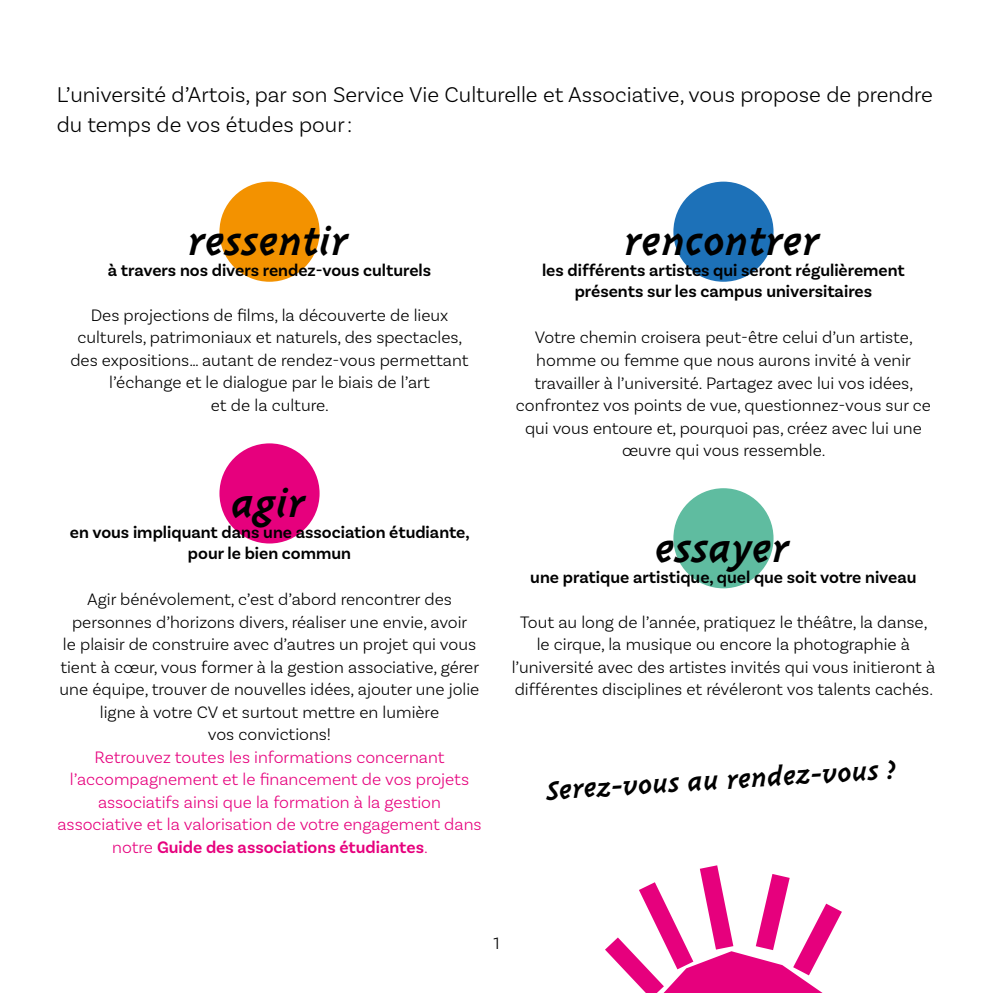
<style>
.page{position:relative;width:993px;height:993px;background:#fff}
.page>*{position:absolute;margin:0;border:0;box-sizing:border-box;transform-origin:0 0}
.t1{font:700 45px "Triplex Italic OT";color:#000}
.t2{font:700 30px "Triplex Italic OT";color:#000}
.t3{font:300 22.5px/30px "Basic Sans";color:#000}
.t4{font:300 17.5px/22.5px "Basic Sans";color:#000;text-align:center}
.t5{font:600 17.5px/21px "Basic Sans";color:#000;text-align:center}
.t6{font:300 17.5px/22.5px "Basic Sans";color:#e6007d;text-align:center}
.s1{font-weight:600}
</style>
<div class="page">
<div style="left:219px;top:181px;width:100px;height:101px;background:#f39200;border-radius:50%"></div>
<div style="left:219px;top:443px;width:100px;height:100px;background:#e6007d;border-radius:50%"></div>
<div style="left:673px;top:181px;width:100px;height:101px;background:#1d71b8;border-radius:50%"></div>
<div style="left:673px;top:488px;width:100px;height:100px;background:#5fbca0;border-radius:50%"></div>
<svg style="left:605px;top:865px;width:237px;height:127px"></svg>
<p class="t3" style="left:57px;top:79px;width:877px">L’université d’Artois, par son Service Vie Culturelle et Associative, vous propose de prendre du temps de vos études pour:</p>
<h1 class="t1" style="left:189px;top:219px;width:162px">ressentir</h1>
<p class="t5" style="left:108px;top:260px;width:325px">à travers nos divers rendez-vous culturels</p>
<p class="t4" style="left:70px;top:303px;width:399px">Des projections de films, la découverte de lieux culturels, patrimoniaux et naturels, des spectacles, des expositions… autant de rendez-vous permettant l’échange et le dialogue par le biais de l’art<br>et de la culture.</p>
<h1 class="t1" style="left:232px;top:480px;width:76px">agir</h1>
<p class="t5" style="left:70px;top:521px;width:401px">en vous impliquant dans une association étudiante, pour le bien commun</p>
<p class="t4" style="left:60px;top:587px;width:421px">Agir bénévolement, c’est d’abord rencontrer des personnes d’horizons divers, réaliser une envie, avoir<br>le plaisir de construire avec d’autres un projet qui vous tient à cœur, vous former à la gestion associative, gérer une équipe, trouver de nouvelles idées, ajouter une jolie ligne à votre CV et surtout mettre en lumière<br>vos convictions!</p>
<p class="t6" style="left:57px;top:745px;width:425px">Retrouvez toutes les informations concernant l’accompagnement et le financement de vos projets associatifs ainsi que la formation à la gestion associative et la valorisation de votre engagement dans notre <span class="s1">Guide des associations étudiantes</span>.</p>
<h1 class="t1" style="left:625px;top:219px;width:197px">rencontrer</h1>
<p class="t5" style="left:542px;top:260px;width:364px">les différents artistes qui seront régulièrement présents sur les campus universitaires</p>
<p class="t4" style="left:515px;top:326px;width:416px">Votre chemin croisera peut-être celui d’un artiste, homme ou femme que nous aurons invité à venir travailler à l’université. Partagez avec lui vos idées, confrontez vos points de vue, questionnez-vous sur ce qui vous entoure et, pourquoi pas, créez avec lui une œuvre qui vous ressemble.</p>
<h1 class="t1" style="left:656px;top:525px;width:136px">essayer</h1>
<p class="t5" style="left:530px;top:566px;width:387px">une pratique artistique, quel que soit votre niveau</p>
<p class="t4" style="left:511px;top:610px;width:425px">Tout au long de l’année, pratiquez le théâtre, la danse, le cirque, la musique ou encore la photographie à l’université avec des artistes invités qui vous initieront à différentes disciplines et révéleront vos talents cachés.</p>
<h2 class="t2" style="left:545px;top:776px;width:351px;rotate:-4deg">Serez-vous au rendez-vous ?</h2>
<p class="t4" style="left:493px;top:931px;width:8px">1</p>
</div>
